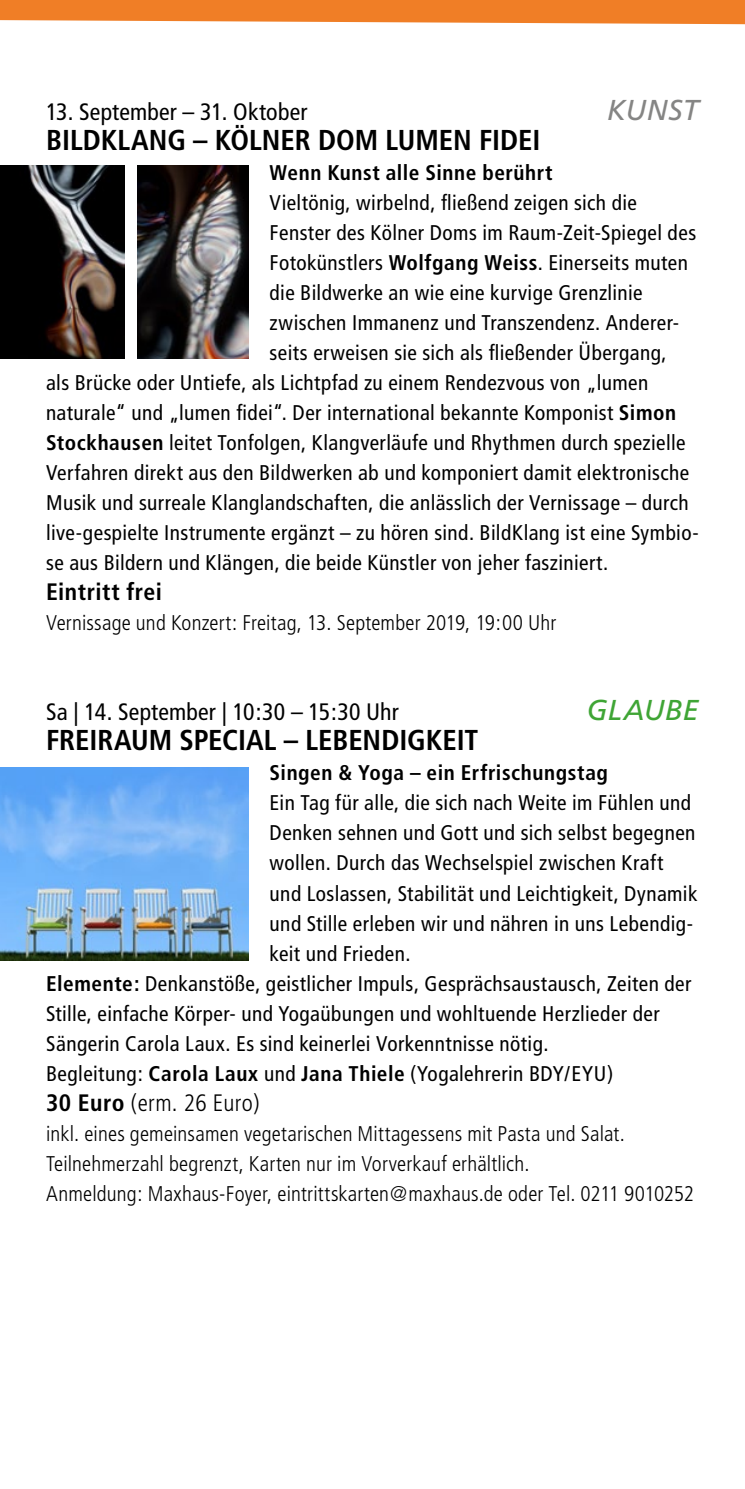
<style>
.page{position:relative;width:745px;height:1489px;background:#fff}
.page>*{position:absolute;margin:0;border:0;box-sizing:border-box;transform-origin:0 0}
.t1{font:700 condensed 28.75px "Frutiger";letter-spacing:-.005em;color:#000}
.t2{font:italic 28.75px "Frutiger";letter-spacing:.01em;color:#3fa535}
.t3{font:italic 28.75px "Frutiger";letter-spacing:.015em;color:#858584}
.t4{font:condensed 23.75px "Frutiger";letter-spacing:.005em;color:#000}
.t5{font:300 condensed 23.75px "Frutiger";letter-spacing:.01em;color:#000}
.t6{font:700 condensed 23.75px "Frutiger";letter-spacing:.02em;color:#000}
.t7{font:condensed 21.25px "Frutiger";letter-spacing:.02em;color:#000}
.t8{font:300 condensed 21.25px/30px "Frutiger";letter-spacing:.005em;color:#000}
.t9{font:700 condensed 21.25px "Frutiger";letter-spacing:.025em;color:#000}
.s1{font-weight:700}
</style>
<div class="page">
<svg style="left:0;top:0;width:744px;height:24px;background:#f18736"></svg>
<img style="left:0;top:165px;width:124px;height:194px">
<img style="left:0;top:767px;width:248px;height:193px">
<hr style="left:744px;top:557px;width:1px;height:193px;background:#dadada">
<hr style="left:744px;top:1039px;width:1px;height:193px;background:#dadada">
<img style="left:138px;top:165px;width:110px;height:194px">
<p class="t4" style="left:46px;top:98px;width:263px">13. September – 31. Oktober</p>
<h1 class="t3" style="left:606px;top:93px;width:93px">KUNST</h1>
<h1 class="t1" style="left:46px;top:123px;width:495px">BILDKLANG – KÖLNER DOM LUMEN FIDEI</h1>
<p class="t9" style="left:269px;top:160px;width:284px">Wenn Kunst alle Sinne berührt</p>
<p class="t7" style="left:269px;top:190px;width:368px">Vieltönig, wirbelnd, fließend zeigen sich die</p>
<p class="t7" style="left:269px;top:220px;width:428px">Fenster des Kölner Doms im Raum-Zeit-Spiegel des</p>
<p class="t7" style="left:269px;top:250px;width:419px">Fotokünstlers <span class="s1">Wolfgang Weiss</span>. Einerseits muten</p>
<p class="t7" style="left:269px;top:280px;width:374px">die Bildwerke an wie eine kurvige Grenzlinie</p>
<p class="t7" style="left:269px;top:310px;width:411px">zwischen Immanenz und Transzendenz. Anderer-</p>
<p class="t7" style="left:269px;top:340px;width:398px">seits erweisen sie sich als fließender Übergang,</p>
<p class="t7" style="left:46px;top:370px;width:603px">als Brücke oder Untiefe, als Lichtpfad zu einem Rendezvous von „lumen</p>
<p class="t7" style="left:46px;top:400px;width:631px">naturale“ und „lumen fidei“. Der international bekannte Komponist <span class="s1">Simon</span></p>
<p class="t7" style="left:46px;top:430px;width:640px"><span class="s1">Stockhausen</span> leitet Tonfolgen, Klangverläufe und Rhythmen durch spezielle</p>
<p class="t7" style="left:46px;top:460px;width:644px">Verfahren direkt aus den Bildwerken ab und komponiert damit elektronische</p>
<p class="t7" style="left:46px;top:490px;width:643px">Musik und surreale Klanglandschaften, die anlässlich der Vernissage – durch</p>
<p class="t7" style="left:46px;top:520px;width:653px">live-gespielte Instrumente ergänzt – zu hören sind. BildKlang ist eine Symbio-</p>
<p class="t7" style="left:46px;top:550px;width:563px">se aus Bildern und Klängen, die beide Künstler von jeher fasziniert.</p>
<p class="t6" style="left:46px;top:578px;width:117px">Eintritt frei</p>
<p class="t8" style="left:46px;top:608px;width:511px">Vernissage und Konzert: Freitag, 13. September 2019, 19:00 Uhr</p>
<p class="t4" style="left:46px;top:698px;width:354px">Sa | 14. September | 10:30 – 15:30 Uhr</p>
<h1 class="t2" style="left:586px;top:693px;width:113px">GLAUBE</h1>
<h1 class="t1" style="left:46px;top:723px;width:433px">FREIRAUM SPECIAL – LEBENDIGKEIT</h1>
<p class="t9" style="left:269px;top:760px;width:339px">Singen &amp; Yoga – ein Erfrischungstag</p>
<p class="t7" style="left:269px;top:790px;width:422px">Ein Tag für alle, die sich nach Weite im Fühlen und</p>
<p class="t7" style="left:269px;top:820px;width:427px">Denken sehnen und Gott und sich selbst begegnen</p>
<p class="t7" style="left:269px;top:850px;width:395px">wollen. Durch das Wechselspiel zwischen Kraft</p>
<p class="t7" style="left:269px;top:880px;width:429px">und Loslassen, Stabilität und Leichtigkeit, Dynamik</p>
<p class="t7" style="left:269px;top:910px;width:424px">und Stille erleben wir und nähren in uns Lebendig-</p>
<p class="t7" style="left:269px;top:940px;width:142px">keit und Frieden.</p>
<p class="t7" style="left:46px;top:970px;width:646px"><span class="s1">Elemente:</span> Denkanstöße, geistlicher Impuls, Gesprächsaustausch, Zeiten der</p>
<p class="t7" style="left:46px;top:1000px;width:614px">Stille, einfache Körper- und Yogaübungen und wohltuende Herzlieder der</p>
<p class="t7" style="left:46px;top:1030px;width:503px">Sängerin Carola Laux. Es sind keinerlei Vorkenntnisse nötig.</p>
<p class="t7" style="left:46px;top:1060px;width:568px">Begleitung: <span class="s1">Carola Laux</span> und <span class="s1">Jana Thiele</span> (Yogalehrerin BDY/EYU)</p>
<p class="t5" style="left:46px;top:1088px;width:215px"><span class="s1">30 Euro</span> (erm. 26 Euro)</p>
<p class="t8" style="left:46px;top:1118px;width:649px">inkl. eines gemeinsamen vegetarischen Mittagessens mit Pasta und Salat.<br>Teilnehmerzahl begrenzt, Karten nur im Vorverkauf erhältlich.<br>Anmeldung: Maxhaus-Foyer, eintrittskarten@maxhaus.de oder Tel. 0211 9010252</p>
</div>
